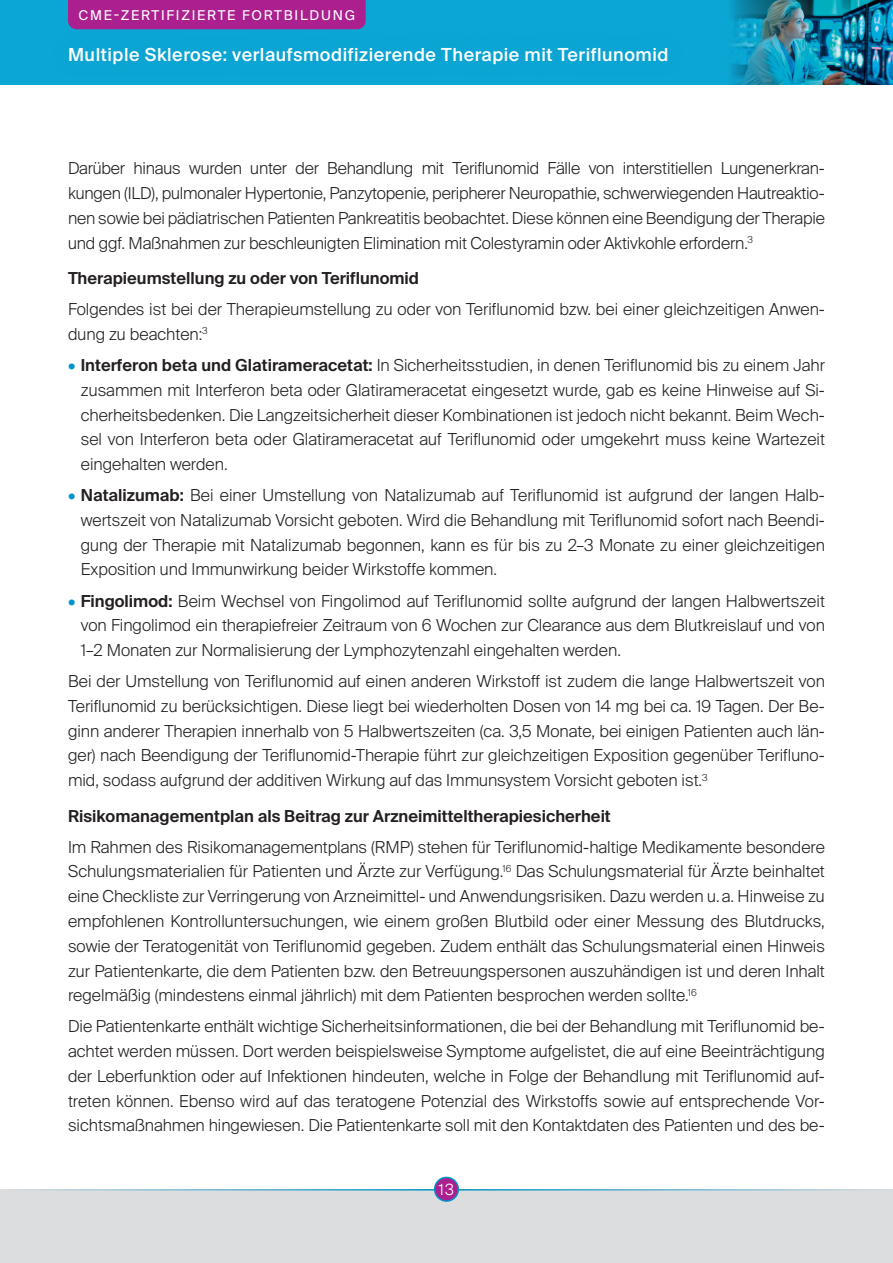
<style>
.page{position:relative;width:893px;height:1263px;background:#fff}
.page>*{position:absolute;margin:0;border:0;box-sizing:border-box;transform-origin:0 0}
.t1{font:500 18px "Suisse Intl";letter-spacing:.03em;color:#fff}
.t2{font:300 16.5px/24.8px "Suisse Intl";color:#231f20;text-align:justify}
.t3{font:600 16.5px "Suisse Intl";color:#231f20}
.t4{font:300 15.45px "Suisse Intl";color:#fff}
.t5{font:13.5px "Suisse Intl";letter-spacing:.13em;color:#fff}
.s1{color:#0094c8}
.s2{font-weight:600}
</style>
<div class="page">
<div style="left:0;top:0;width:893px;height:84px;background:#0ca6d4"></div>
<img style="left:731px;top:0;width:162px;height:84px">
<div style="left:0;top:1189px;width:893px;height:74px;background:#dcdddf"></div>
<div style="left:68px;top:0;width:298px;height:29px;background:#ab208e"></div>
<hr style="left:0;top:1189px;width:893px;height:1px;background:#0094c8">
<div style="left:435px;top:1177px;width:23px;height:24px;background:#ab208e;border-radius:50%"></div>
<div style="left:434px;top:1177px;width:25px;height:25px;border:2px solid #0094c8;border-radius:50%"></div>
<p class="t5" style="left:79px;top:7px;width:278px">CME-ZERTIFIZIERTE FORTBILDUNG</p>
<p class="t1" style="left:68px;top:44px;width:602px">Multiple Sklerose: verlaufsmodifizierende Therapie mit Teriflunomid</p>
<p class="t2" style="left:68px;top:156px;width:758px">Darüber hinaus wurden unter der Behandlung mit Teriflunomid Fälle von interstitiellen Lungenerkran&shy;kungen (ILD), pulmonaler Hypertonie, Panzytopenie, peripherer Neuropathie, schwerwiegenden Hautreaktio&shy;nen sowie bei pädiatrischen Patienten Pankreatitis beobachtet. Diese können eine Beendigung der Therapie und ggf. Maßnahmen zur beschleunigten Elimination mit Colestyramin oder Aktivkohle erfordern.<sup>3</sup></p>
<p class="t3" style="left:68px;top:269px;width:352px">Therapieumstellung zu oder von Teriflunomid</p>
<p class="t2" style="left:68px;top:297px;width:758px">Folgendes ist bei der Therapieumstellung zu oder von Teriflunomid bzw. bei einer gleichzeitigen Anwen&shy;dung zu beachten:<sup>3</sup></p>
<p class="t2" style="left:81px;top:353px;width:746px;text-indent:-13px"><span class="s1">•</span> <span class="s2">Interferon beta und Glatirameracetat:</span> In Sicherheitsstudien, in denen Teriflunomid bis zu einem Jahr zusammen mit Interferon beta oder Glatirameracetat eingesetzt wurde, gab es keine Hinweise auf Si&shy;cherheitsbedenken. Die Langzeitsicherheit dieser Kombinationen ist jedoch nicht bekannt. Beim Wech&shy;sel von Interferon beta oder Glatirameracetat auf Teriflunomid oder umgekehrt muss keine Wartezeit eingehalten werden.</p>
<p class="t2" style="left:81px;top:483px;width:746px;text-indent:-13px"><span class="s1">•</span> <span class="s2">Natalizumab:</span> Bei einer Umstellung von Natalizumab auf Teriflunomid ist aufgrund der langen Halb&shy;wertszeit von Natalizumab Vorsicht geboten. Wird die Behandlung mit Teriflunomid sofort nach Beendi&shy;gung der Therapie mit Natalizumab begonnen, kann es für bis zu 2–3 Monate zu einer gleichzeitigen Exposition und Immunwirkung beider Wirkstoffe kommen.</p>
<p class="t2" style="left:81px;top:588px;width:746px;text-indent:-13px"><span class="s1">•</span> <span class="s2">Fingolimod:</span> Beim Wechsel von Fingolimod auf Teriflunomid sollte aufgrund der langen Halbwertszeit von Fingolimod ein therapiefreier Zeitraum von 6 Wochen zur Clearance aus dem Blutkreislauf und von 1–2 Monaten zur Normalisierung der Lymphozytenzahl eingehalten werden.</p>
<p class="t2" style="left:68px;top:669px;width:758px">Bei der Umstellung von Teriflunomid auf einen anderen Wirkstoff ist zudem die lange Halbwertszeit von Teriflunomid zu berücksichtigen. Diese liegt bei wiederholten Dosen von 14 mg bei ca. 19 Tagen. Der Be&shy;ginn anderer Therapien innerhalb von 5 Halbwertszeiten (ca. 3,5 Monate, bei einigen Patienten auch län&shy;ger) nach Beendigung der Teriflunomid-Therapie führt zur gleichzeitigen Exposition gegenüber Terifluno&shy;mid, sodass aufgrund der additiven Wirkung auf das Immunsystem Vorsicht geboten ist.<sup>3</sup></p>
<p class="t3" style="left:68px;top:806px;width:544px">Risikomanagementplan als Beitrag zur Arzneimitteltherapiesicherheit</p>
<p class="t2" style="left:68px;top:834px;width:758px">Im Rahmen des Risikomanagementplans (RMP) stehen für Teriflunomid-haltige Medikamente besondere Schulungsmaterialien für Patienten und Ärzte zur Verfügung.<sup>16</sup> Das Schulungsmaterial für Ärzte beinhaltet eine Checkliste zur Verringerung von Arzneimittel- und Anwendungsrisiken. Dazu werden u.a. Hinweise zu empfohlenen Kontrolluntersuchungen, wie einem großen Blutbild oder einer Messung des Blutdrucks, sowie der Teratogenität von Teriflunomid gegeben. Zudem enthält das Schulungsmaterial einen Hinweis zur Patientenkarte, die dem Patienten bzw. den Betreuungspersonen auszuhändigen ist und deren Inhalt regelmäßig (mindestens einmal jährlich) mit dem Patienten besprochen werden sollte.<sup>16</sup></p>
<p class="t2" style="left:68px;top:1014px;width:758px">Die Patientenkarte enthält wichtige Sicherheitsinformationen, die bei der Behandlung mit Teriflunomid be&shy;achtet werden müssen. Dort werden beispielsweise Symptome aufgelistet, die auf eine Beeinträchtigung der Leberfunktion oder auf Infektionen hindeuten, welche in Folge der Behandlung mit Teriflunomid auf&shy;treten können. Ebenso wird auf das teratogene Potenzial des Wirkstoffs sowie auf entsprechende Vor&shy;sichtsmaßnahmen hingewiesen. Die Patientenkarte soll mit den Kontaktdaten des Patienten und des be-</p>
<p class="t4" style="left:439px;top:1180px;width:17px">13</p>
</div>
